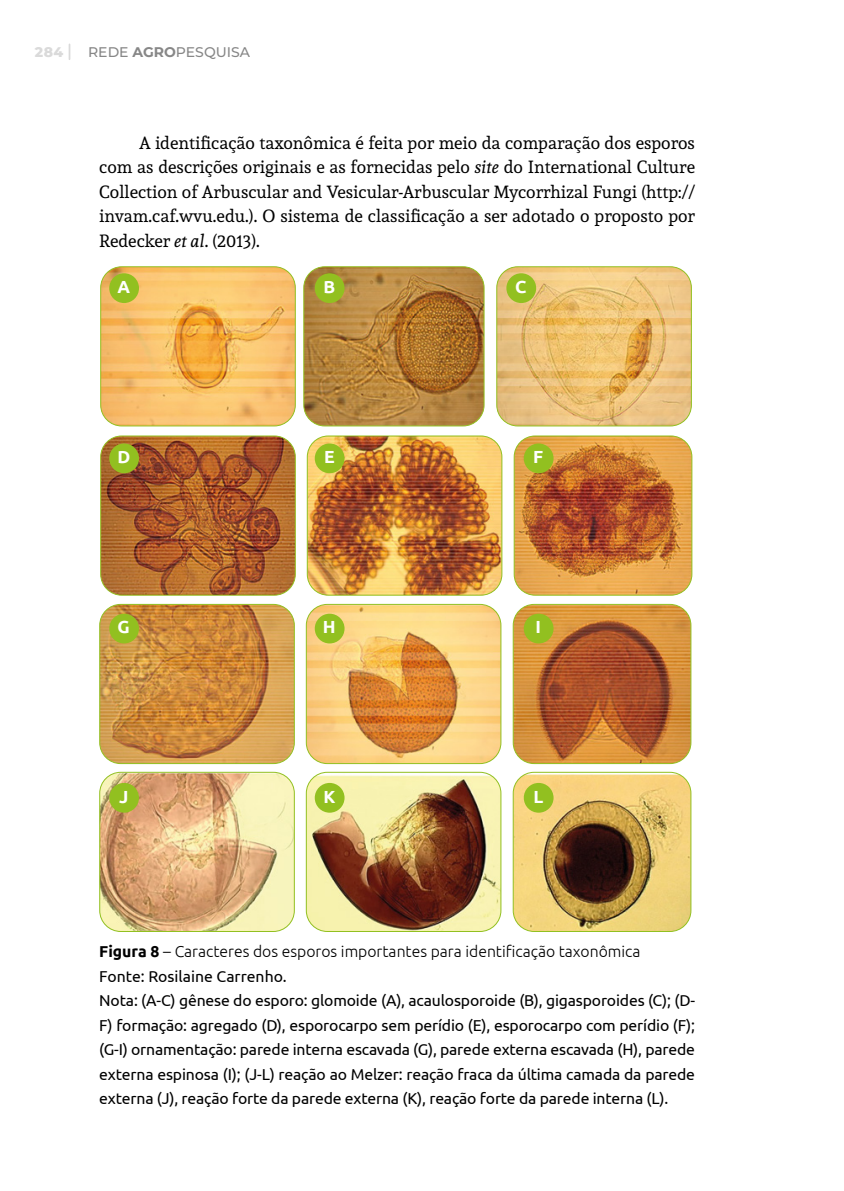
<style>
.page{position:relative;width:844px;height:1191px;background:#fff}
.page>*{position:absolute;margin:0;border:0;box-sizing:border-box;transform-origin:0 0}
.t1{font:17.5px/24.5px "Andada";color:#000;text-align:justify}
.t2{font:700 17.5px "Ubuntu";color:#fff}
.t3{font:15.75px/24.5px "Ubuntu";letter-spacing:-.01em;color:#000}
.t4{font:500 14px "Montserrat";color:#878787}
.t5{font:800 14px "Montserrat";color:#dadada}
.s1{font-weight:700}
.s2{font-style:italic}
.s3{font-weight:300}
</style>
<div class="page">
<img style="left:102px;top:268px;width:192px;height:158px">
<div style="left:100px;top:266px;width:196px;height:160px;border:1px solid #92c020;border-radius:21px"></div>
<img style="left:101px;top:437px;width:194px;height:158px">
<div style="left:100px;top:435px;width:196px;height:160px;border:1px solid #92c020;border-radius:21px"></div>
<img style="left:307px;top:437px;width:194px;height:158px">
<div style="left:307px;top:435px;width:195px;height:160px;border:1px solid #92c020;border-radius:21px"></div>
<img style="left:515px;top:437px;width:176px;height:158px">
<div style="left:513px;top:435px;width:179px;height:160px;border:1px solid #92c020;border-radius:21px"></div>
<img style="left:498px;top:267px;width:193px;height:159px">
<div style="left:496px;top:266px;width:195px;height:160px;border:1px solid #92c020;border-radius:21px"></div>
<img style="left:305px;top:268px;width:179px;height:158px">
<div style="left:303px;top:266px;width:181px;height:160px;border:1px solid #92c020;border-radius:21px"></div>
<img style="left:101px;top:604px;width:192px;height:159px">
<div style="left:99px;top:604px;width:196px;height:160px;border:1px solid #92c020;border-radius:21px"></div>
<img style="left:101px;top:772px;width:192px;height:158px">
<div style="left:99px;top:772px;width:196px;height:160px;border:1px solid #92c020;border-radius:21px"></div>
<img style="left:306px;top:604px;width:195px;height:159px">
<div style="left:306px;top:604px;width:195px;height:160px;border:1px solid #92c020;border-radius:21px"></div>
<img style="left:306px;top:772px;width:195px;height:159px">
<div style="left:306px;top:772px;width:195px;height:160px;border:1px solid #92c020;border-radius:21px"></div>
<img style="left:514px;top:604px;width:176px;height:159px">
<div style="left:512px;top:604px;width:179px;height:160px;border:1px solid #92c020;border-radius:21px"></div>
<img style="left:514px;top:772px;width:176px;height:159px">
<div style="left:512px;top:772px;width:179px;height:160px;border:1px solid #92c020;border-radius:21px"></div>
<div style="left:109px;top:273px;width:30px;height:30px;background:#92c020;border-radius:50%"></div>
<div style="left:109px;top:443px;width:30px;height:30px;background:#92c020;border-radius:50%"></div>
<div style="left:109px;top:613px;width:30px;height:30px;background:#92c020;border-radius:50%"></div>
<div style="left:109px;top:783px;width:30px;height:29px;background:#92c020;border-radius:50%"></div>
<div style="left:315px;top:273px;width:29px;height:30px;background:#92c020;border-radius:50%"></div>
<div style="left:315px;top:443px;width:29px;height:30px;background:#92c020;border-radius:50%"></div>
<div style="left:315px;top:613px;width:29px;height:30px;background:#92c020;border-radius:50%"></div>
<div style="left:315px;top:783px;width:29px;height:29px;background:#92c020;border-radius:50%"></div>
<div style="left:506px;top:273px;width:30px;height:30px;background:#92c020;border-radius:50%"></div>
<div style="left:523px;top:443px;width:30px;height:30px;background:#92c020;border-radius:50%"></div>
<div style="left:523px;top:613px;width:30px;height:30px;background:#92c020;border-radius:50%"></div>
<div style="left:523px;top:783px;width:30px;height:29px;background:#92c020;border-radius:50%"></div>
<svg style="left:69px;top:44px;width:1px;height:15px"></svg>
<p class="t5" style="left:35px;top:43px;width:30px">284</p>
<p class="t4" style="left:88px;top:43px;width:163px">REDE <span class="s1">AGRO</span>PESQUISA</p>
<p class="t1" style="left:99px;top:130px;width:597px;text-indent:40px">A identificação taxonômica é feita por meio da comparação dos esporos com as descrições originais e as fornecidas pelo <span class="s2">site</span> do International Culture Collection of Arbuscular and Vesicular-Arbuscular Mycorrhizal Fungi (http:// invam.caf.wvu.edu.). O sistema de classificação a ser adotado o proposto por Redecker <span class="s2">et al</span>. (2013).</p>
<p class="t2" style="left:117px;top:276px;width:14px">A</p>
<p class="t2" style="left:515px;top:276px;width:13px">C</p>
<p class="t2" style="left:323px;top:276px;width:13px">B</p>
<p class="t2" style="left:117px;top:446px;width:14px">D</p>
<p class="t2" style="left:324px;top:446px;width:12px">E</p>
<p class="t2" style="left:533px;top:446px;width:12px">F</p>
<p class="t2" style="left:118px;top:616px;width:14px">G</p>
<p class="t2" style="left:323px;top:616px;width:14px">H</p>
<p class="t2" style="left:535px;top:616px;width:7px">I</p>
<p class="t2" style="left:119px;top:786px;width:11px">J</p>
<p class="t2" style="left:323px;top:786px;width:13px">K</p>
<p class="t2" style="left:533px;top:786px;width:11px">L</p>
<p class="t3" style="left:99px;top:939px;width:597px"><span class="s1">Figura 8</span> <span class="s3">– Caracteres dos esporos importantes para identificação taxonômica<br></span>Fonte: Rosilaine Carrenho.<br>Nota: (A-C) gênese do esporo: glomoide (A), acaulosporoide (B), gigasporoides (C); (D-F) formação: agregado (D), esporocarpo sem perídio (E), esporocarpo com perídio (F); (G-I) ornamentação: parede interna escavada (G), parede externa escavada (H), parede externa espinosa (I); (J-L) reação ao Melzer: reação fraca da última camada da parede externa (J), reação forte da parede externa (K), reação forte da parede interna (L).</p>
</div>
